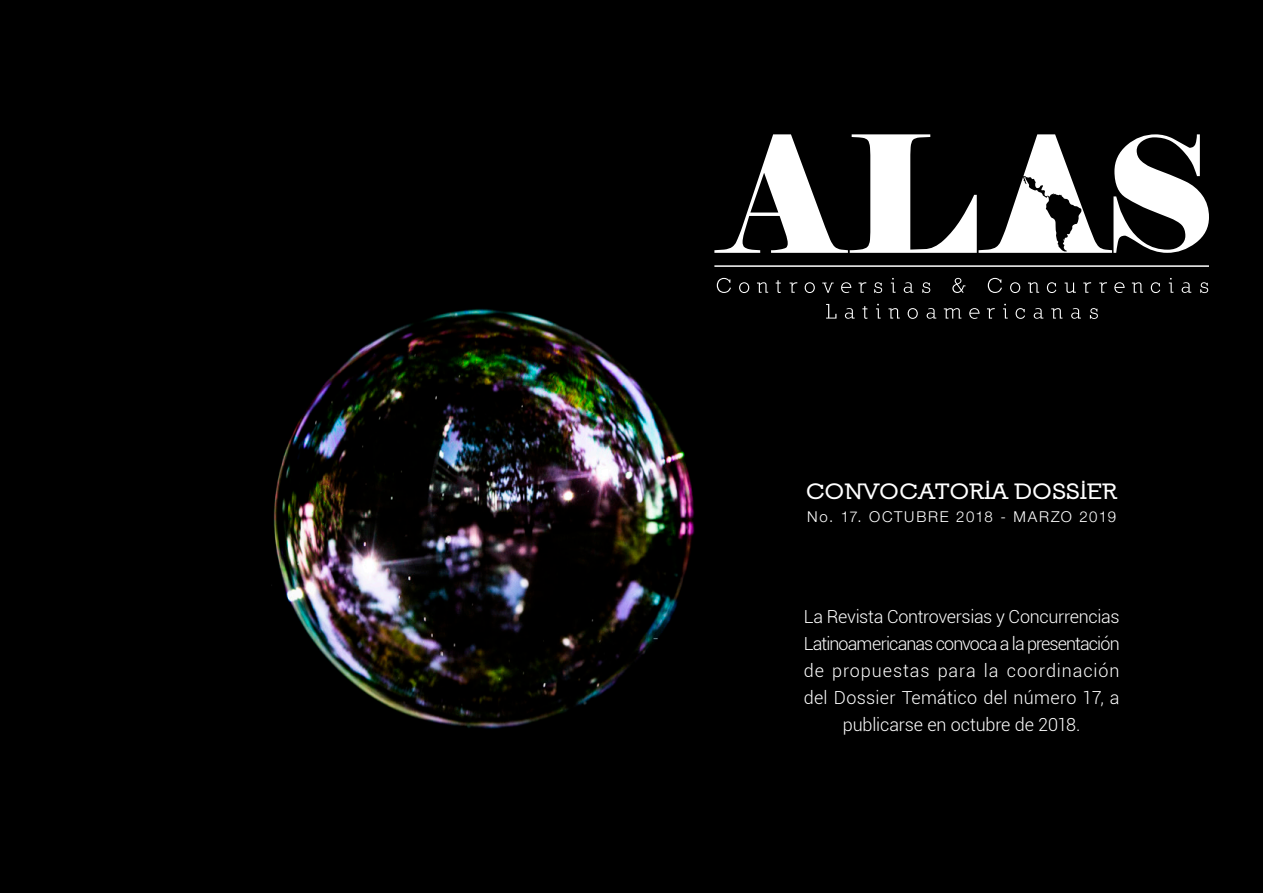
<style>
.page{position:relative;width:1263px;height:893px;background:#000}
.page>*{position:absolute;margin:0;border:0;box-sizing:border-box;transform-origin:0 0}
.t1{font:24px "Nilland Small Caps Bold";color:#fff}
.textoportada{font:300 18px/27px "Roboto";letter-spacing:-.01em;color:#fff;text-align:center}
.t2{font:300 15px "Helvetica Neue LT Std";letter-spacing:.11em;color:#fff}
</style>
<div class="page">
<svg style="left:714px;top:134px;width:495px;height:119px"></svg>
<hr style="left:714px;top:265px;width:495px;height:2px;background:#fff">
<svg style="left:717px;top:278px;width:14px;height:15px"></svg>
<svg style="left:739px;top:282px;width:10px;height:11px"></svg>
<svg style="left:757px;top:282px;width:11px;height:11px"></svg>
<svg style="left:776px;top:280px;width:5px;height:13px"></svg>
<svg style="left:789px;top:282px;width:8px;height:11px"></svg>
<svg style="left:805px;top:282px;width:10px;height:11px"></svg>
<svg style="left:822px;top:283px;width:11px;height:10px"></svg>
<svg style="left:841px;top:282px;width:10px;height:11px"></svg>
<svg style="left:858px;top:282px;width:8px;height:11px"></svg>
<svg style="left:874px;top:282px;width:8px;height:11px"></svg>
<svg style="left:891px;top:278px;width:4px;height:15px"></svg>
<svg style="left:904px;top:282px;width:9px;height:11px"></svg>
<svg style="left:922px;top:282px;width:8px;height:11px"></svg>
<svg style="left:952px;top:278px;width:13px;height:15px"></svg>
<svg style="left:988px;top:278px;width:14px;height:15px"></svg>
<svg style="left:1010px;top:282px;width:10px;height:11px"></svg>
<svg style="left:1028px;top:282px;width:11px;height:11px"></svg>
<svg style="left:1047px;top:282px;width:9px;height:11px"></svg>
<svg style="left:1065px;top:283px;width:11px;height:10px"></svg>
<svg style="left:1083px;top:282px;width:8px;height:11px"></svg>
<svg style="left:1099px;top:282px;width:8px;height:11px"></svg>
<svg style="left:1114px;top:282px;width:11px;height:11px"></svg>
<svg style="left:1132px;top:282px;width:11px;height:11px"></svg>
<svg style="left:1151px;top:282px;width:9px;height:11px"></svg>
<svg style="left:1169px;top:278px;width:4px;height:15px"></svg>
<svg style="left:1181px;top:282px;width:10px;height:11px"></svg>
<svg style="left:1200px;top:282px;width:8px;height:11px"></svg>
<svg style="left:826px;top:304px;width:10px;height:15px"></svg>
<svg style="left:845px;top:308px;width:9px;height:11px"></svg>
<svg style="left:862px;top:306px;width:5px;height:13px"></svg>
<svg style="left:876px;top:304px;width:5px;height:15px"></svg>
<svg style="left:888px;top:308px;width:12px;height:11px"></svg>
<svg style="left:908px;top:308px;width:10px;height:11px"></svg>
<svg style="left:927px;top:308px;width:9px;height:11px"></svg>
<svg style="left:944px;top:308px;width:17px;height:11px"></svg>
<svg style="left:969px;top:308px;width:10px;height:11px"></svg>
<svg style="left:987px;top:308px;width:8px;height:11px"></svg>
<svg style="left:1003px;top:304px;width:5px;height:15px"></svg>
<svg style="left:1015px;top:308px;width:10px;height:11px"></svg>
<svg style="left:1034px;top:308px;width:9px;height:11px"></svg>
<svg style="left:1051px;top:308px;width:11px;height:11px"></svg>
<svg style="left:1071px;top:308px;width:10px;height:11px"></svg>
<svg style="left:1090px;top:308px;width:8px;height:11px"></svg>
<p class="t1" style="left:806px;top:476px;width:313px">CONVOCATORIA DOSSIER</p>
<p class="t2" style="left:807px;top:507px;width:310px">No. 17. OCTUBRE 2018 - MARZO 2019</p>
<p class="textoportada" style="left:804px;top:602px;width:317px">La Revista Controversias y Concurrencias Latinoamericanas convoca a la presentación de propuestas para la coordinación del Dossier Temático del número 17, a publicarse en octubre de 2018.</p>
</div>
